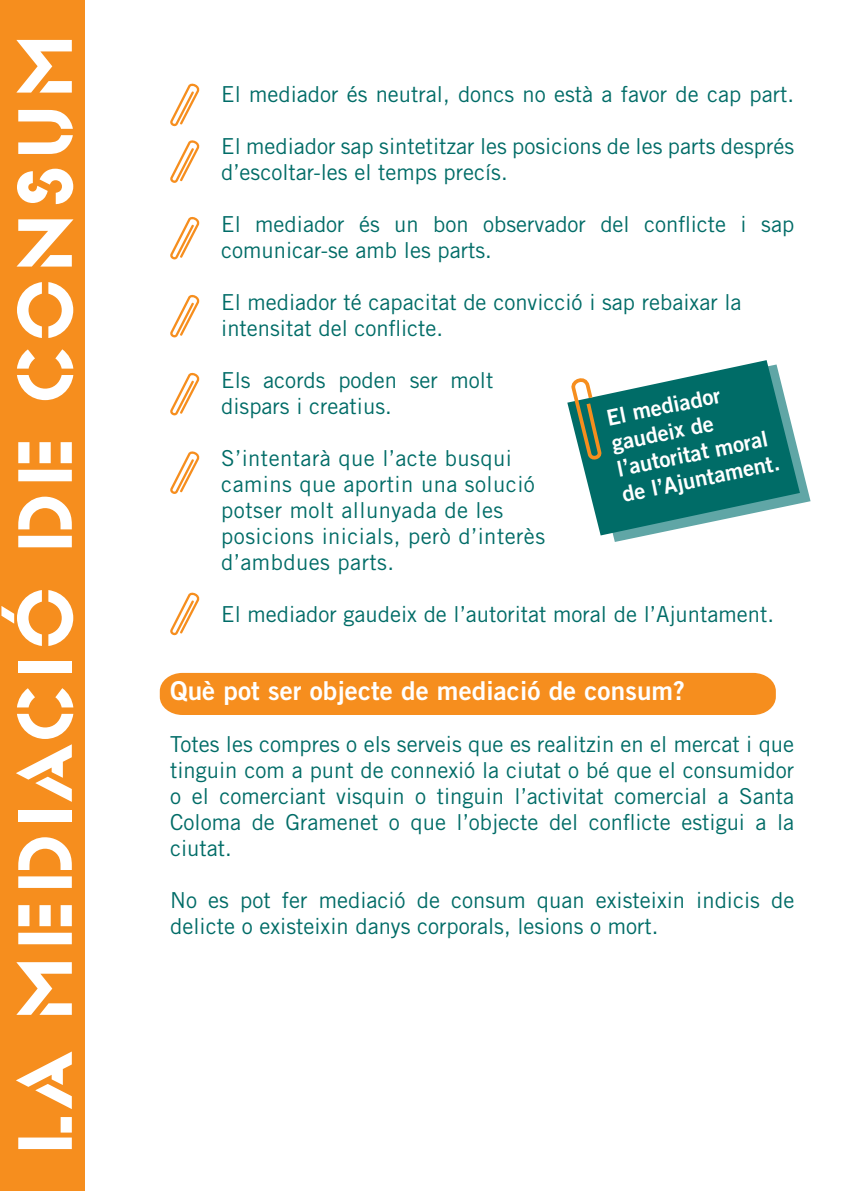
<style>
.page{position:relative;width:851px;height:1191px;background:#fff}
.page>*{position:absolute;margin:0;border:0;box-sizing:border-box;transform-origin:0 0}
.t1{font:80px "Glaser Ste D";letter-spacing:.09em;color:#fff}
.t2{font:26px "Trade Gothic Bold Two";letter-spacing:.005em;color:#fff}
.t3{font:22px/26px "Trade Gothic";color:#006c67}
.t4{font:22px/26px "Trade Gothic";letter-spacing:.02em;color:#006c67}
.t5{font:22px/26px "Trade Gothic Bold Two";color:#fff}
</style>
<div class="page">
<div style="left:0;top:0;width:84px;height:1191px;background:#f68e1e"></div>
<div style="left:160px;top:673px;width:615px;height:42px;background:#f68e1e"></div>
<svg style="left:170px;top:83px;width:30px;height:44px"></svg>
<svg style="left:170px;top:140px;width:30px;height:43px"></svg>
<svg style="left:170px;top:216px;width:30px;height:44px"></svg>
<svg style="left:170px;top:294px;width:30px;height:44px"></svg>
<svg style="left:170px;top:372px;width:30px;height:44px"></svg>
<svg style="left:170px;top:451px;width:30px;height:43px"></svg>
<svg style="left:170px;top:592px;width:30px;height:44px"></svg>
<svg style="left:600px;top:455px;width:210px;height:87px"></svg>
<svg style="left:567px;top:360px;width:232px;height:175px;fill:#006c67"></svg>
<svg style="left:571px;top:375px;width:29px;height:90px"></svg>
<h1 class="t1" style="left:0;top:1154px;width:1121px;rotate:-90deg">LA MEDIACIÓ de consum</h1>
<p class="t3" style="left:221px;top:81px;width:574px">El mediador és neutral, doncs no està a favor de cap part.</p>
<p class="t3" style="left:221px;top:133px;width:574px">El mediador sap sintetitzar les posicions de les parts després d’escoltar-les el temps precís.</p>
<p class="t3" style="left:221px;top:211px;width:574px">El mediador és un bon observador del conflicte i sap comunicar-se amb les parts.</p>
<p class="t3" style="left:221px;top:289px;width:521px">El mediador té capacitat de convicció i sap rebaixar la intensitat del conflicte.</p>
<p class="t3" style="left:221px;top:367px;width:273px">Els acords poden ser molt dispars i creatius.</p>
<p class="t4" style="left:221px;top:445px;width:325px">S’intentarà que l’acte busqui camins que aportin una solució potser molt allunyada de les posicions inicials, però d’interès d’ambdues parts.</p>
<p class="t3" style="left:221px;top:601px;width:554px">El mediador gaudeix de l’autoritat moral de l’Ajuntament.</p>
<p class="t5" style="left:603px;top:405px;width:162px;rotate:-12deg">El mediador gaudeix de l’autoritat moral de l’Ajuntament.</p>
<p class="t2" style="left:170px;top:675px;width:516px">Què pot ser objecte de mediació de consum?</p>
<p class="t3" style="left:170px;top:731px;width:625px;text-align:justify">Totes les compres o els serveis que es realitzin en el mercat i que tinguin com a punt de connexió la ciutat o bé que el consumidor o el comerciant visquin o tinguin l’activitat comercial a Santa Coloma de Gramenet o que l’objecte del conflicte estigui a la ciutat.</p>
<p class="t3" style="left:170px;top:887px;width:625px">No es pot fer mediació de consum quan existeixin indicis de delicte o existeixin danys corporals, lesions o mort.</p>
</div>
